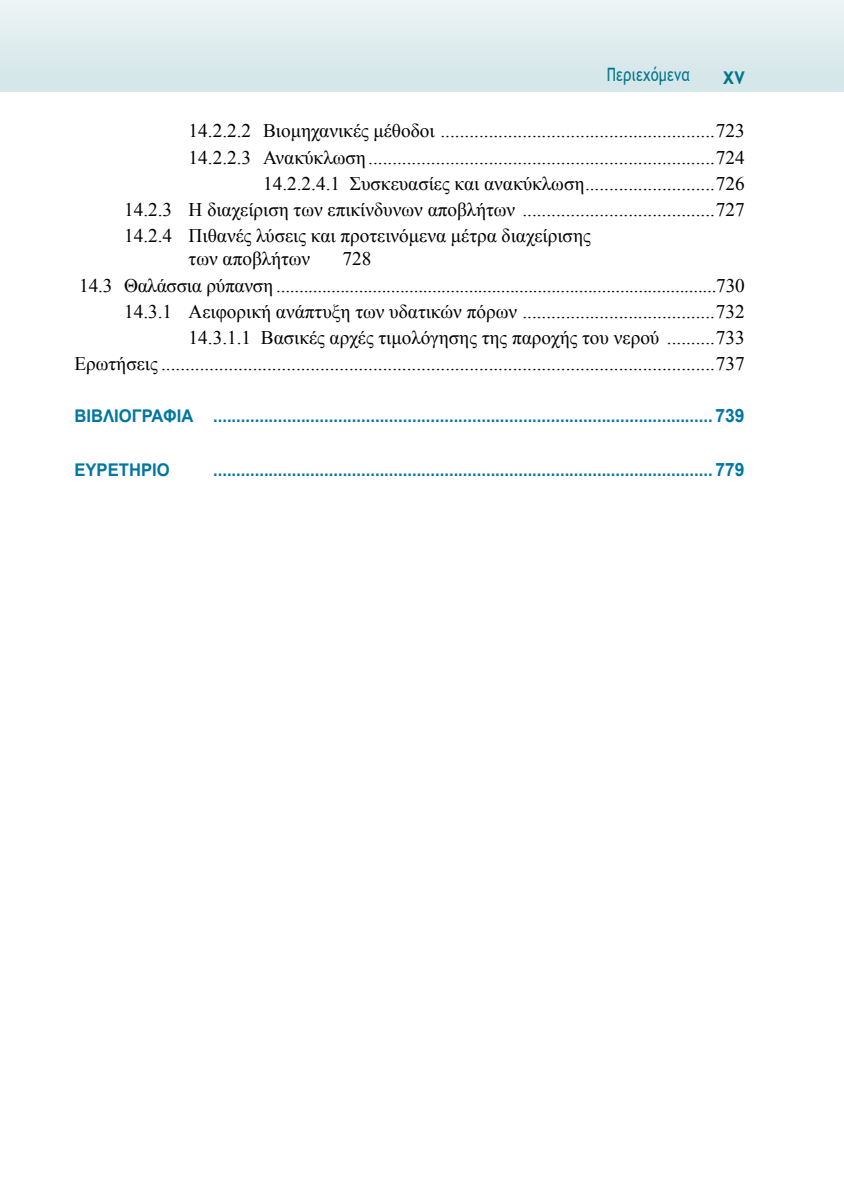
<style>
.page{position:relative;width:844px;height:1191px;background:#fff}
.page>*{position:absolute;margin:0;border:0;box-sizing:border-box;transform-origin:0 0}
.t1{font:700 24.5px "Trebuchet MS";color:#00768c;scale:.8 1}
.t2{font:19.25px "Times New Roman";color:#000}
.t3{font:18.38px "Trebuchet MS";letter-spacing:.01em;color:#00768c;scale:.8 1}
.t4{font:700 17.5px "Arial";color:#0076a3;scale:.95 1}
.s1{font-size:18.38px}
</style>
<div class="page">
<div style="left:0;top:0;width:843px;height:91px;background:linear-gradient(to right,#e0ecee,#e0ecee)"></div>
<p class="t3" style="left:606px;top:64px;width:106px">Περιεχόμενα</p>
<p class="t1" style="left:723px;top:60px;width:28px">xv</p>
<p class="t2" style="left:189px;top:118px;width:557px">14.2.2.2 Βιομηχανικές μέθοδοι .........................................................723</p>
<p class="t2" style="left:189px;top:144px;width:557px">14.2.2.3 Ανακύκλωση........................................................................724</p>
<p class="t2" style="left:263px;top:170px;width:483px">14.2.2.4.1 Συσκευασίες και ανακύκλωση...........................726</p>
<p class="t2" style="left:124px;top:196px;width:622px">14.2.3 Η διαχείριση των επικίνδυνων αποβλήτων ........................................727</p>
<p class="t2" style="left:124px;top:222px;width:468px">14.2.4 Πιθανές λύσεις και προτεινόμενα μέτρα διαχείρισης</p>
<p class="t2" style="left:189px;top:246px;width:123px">των αποβλήτων</p>
<p class="t2" style="left:342px;top:246px;width:30px">728</p>
<p class="t2" style="left:79px;top:272px;width:666px">14.3 Θαλάσσια ρύπανση ................................................................................................730</p>
<p class="t2" style="left:124px;top:298px;width:622px">14.3.1 Αειφορική ανάπτυξη των υδατικών πόρων ........................................732</p>
<p class="t2" style="left:189px;top:324px;width:557px">14.3.1.1 Βασικές αρχές τιμολόγησης της παροχής του νερού ..........733</p>
<p class="t2" style="left:74px;top:350px;width:671px">Ερωτήσεις ...................................................................................................................737</p>
<p class="t4" style="left:74px;top:404px;width:706px">ΒΙΒΛΙΟΓΡΑΦΙΑ ............................................................................................................ <span class="s1">739</span></p>
<p class="t4" style="left:74px;top:458px;width:102px">ΕΥΡΕΤΗΡΙΟ</p>
<p class="t4" style="left:213px;top:458px;width:561px">............................................................................................................ <span class="s1">779</span></p>
</div>
